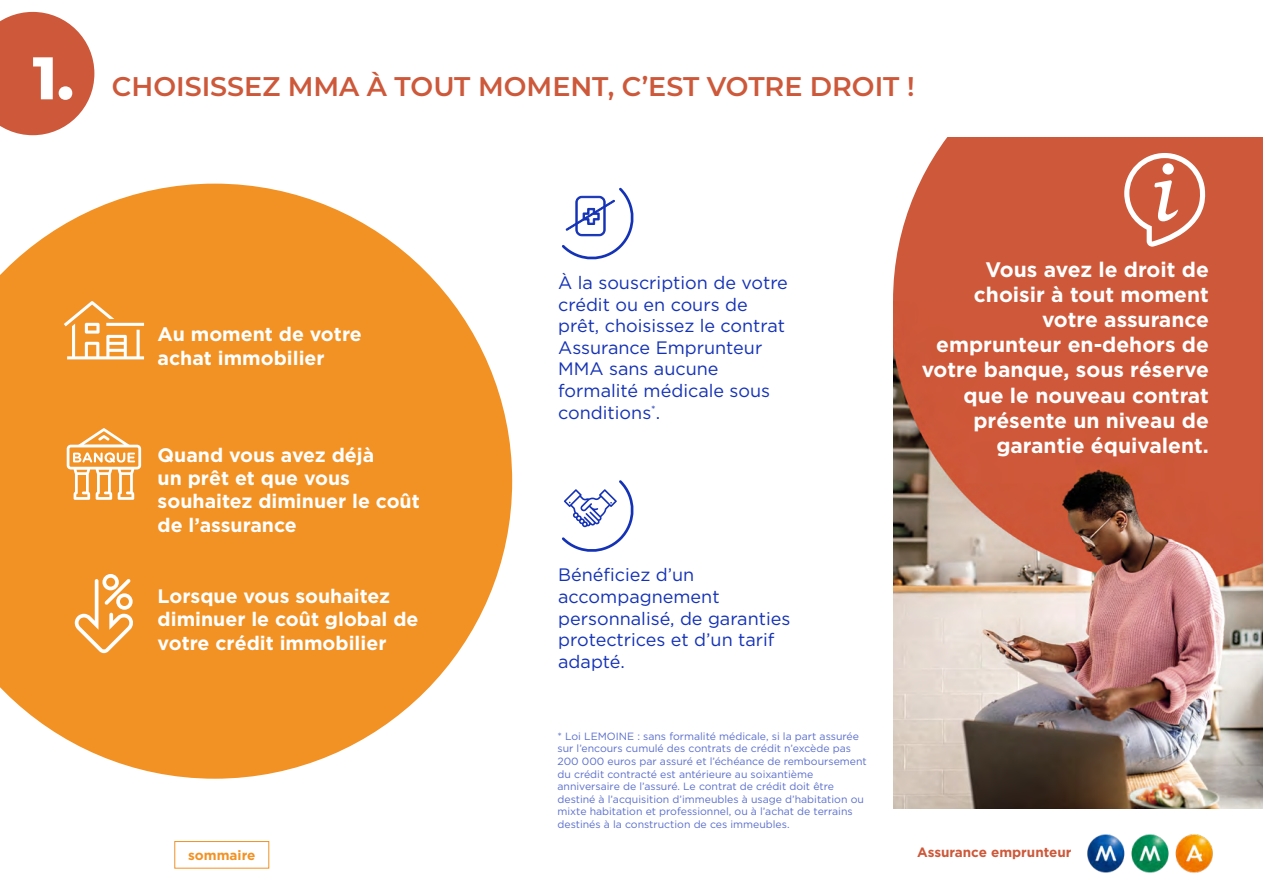
<style>
.page{position:relative;width:1263px;height:893px;background:#fff}
.page>*{position:absolute;margin:0;border:0;box-sizing:border-box;transform-origin:0 0}
.t1{font:800 60px "Montserrat";color:#fff}
.t2{font:600 27px "Montserrat";color:#cd583a}
.t3{font:700 21px/25.2px "Gotham";color:#fff;text-align:right}
.t4{font:700 19.5px/23.4px "Gotham";color:#fff}
.t5{font:18px/21.6px "Gotham";color:#1432b6}
.t6{font:700 13.5px "Gotham";color:#cd583a}
.t7{font:700 13.5px "Gotham";color:#f29224}
.t8{font:10.5px/12.6px "Gotham";color:#5b6fcc}
</style>
<div class="page">
<div style="left:893px;top:137px;width:370px;height:164px;background:#cd583a"></div>
<svg style="left:0;top:184px;width:512px;height:595px;fill:#f29224"></svg>
<svg style="left:64px;top:301px;width:80px;height:58px"></svg>
<svg style="left:67px;top:428px;width:74px;height:72px"></svg>
<svg style="left:75px;top:574px;width:59px;height:79px"></svg>
<svg style="left:562px;top:187px;width:72px;height:73px"></svg>
<svg style="left:562px;top:480px;width:72px;height:72px"></svg>
<img style="left:893px;top:301px;width:370px;height:508px">
<svg style="left:1124px;top:153px;width:81px;height:94px"></svg>
<svg style="left:0;top:12px;width:94px;height:123px;background:#d47057"></svg>
<div style="left:174px;top:841px;width:95px;height:27px;border:1px solid #f29224"></div>
<img style="left:1087px;top:834px;width:126px;height:39px">
<h1 class="t1" style="left:33px;top:34px;width:43px">1.</h1>
<h2 class="t2" style="left:112px;top:68px;width:804px">CHOISISSEZ MMA À TOUT MOMENT, C’EST VOTRE DROIT !</h2>
<h3 class="t4" style="left:158px;top:322px;width:206px">Au moment de votre achat immobilier</h3>
<h3 class="t4" style="left:158px;top:442px;width:264px">Quand vous avez déjà<br>un prêt et que vous souhaitez diminuer le coût de l’assurance</h3>
<h3 class="t4" style="left:158px;top:584px;width:262px">Lorsque vous souhaitez diminuer le coût global de votre crédit immobilier</h3>
<h3 class="t5" style="left:558px;top:271px;width:231px">À la souscription de votre crédit ou en cours de prêt, choisissez le contrat<br>Assurance Emprunteur<br>MMA sans aucune formalité médicale sous conditions<sup>*</sup>.</h3>
<h3 class="t5" style="left:558px;top:564px;width:234px">Bénéficiez d’un accompagnement personnalisé, de garanties protectrices et d’un tarif adapté.</h3>
<p class="t8" style="left:557px;top:730px;width:311px">* Loi LEMOINE : sans formalité médicale, si la part assurée sur l’encours cumulé des contrats de crédit n’excède pas 200 000 euros par assuré et l’échéance de remboursement du crédit contracté est antérieure au soixantième anniversaire de l’assuré. Le contrat de crédit doit être destiné à l’acquisition d’immeubles à usage d’habitation ou mixte habitation et professionnel, ou à l’achat de terrains destinés à la construction de ces immeubles.</p>
<h3 class="t3" style="left:922px;top:256px;width:289px">Vous avez le droit de choisir à tout moment votre assurance emprunteur en-dehors de votre banque, sous réserve que le nouveau contrat présente un niveau de garantie équivalent.</h3>
<p class="t7" style="left:188px;top:847px;width:69px">sommaire</p>
<p class="t6" style="left:917px;top:844px;width:156px">Assurance emprunteur</p>
</div>
